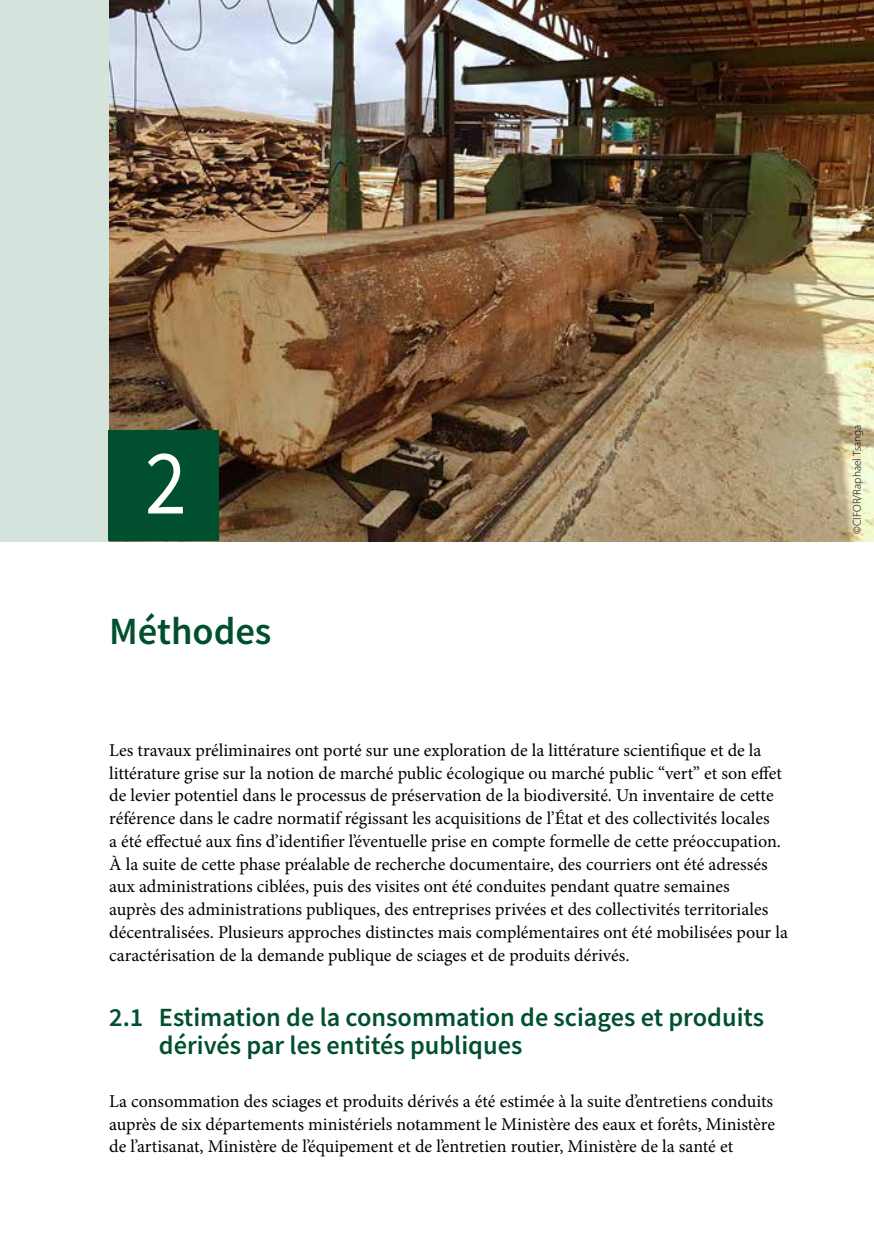
<style>
.page{position:relative;width:874px;height:1241px;background:#fff}
.page>*{position:absolute;margin:0;border:0;box-sizing:border-box;transform-origin:0 0}
.t1{font:92.4px "Source Sans Pro";color:#fff;scale:.91 1}
.t2{font:600 38.5px "Source Sans Pro";color:#00502f}
.t3{font:600 26.25px/28px "Source Sans Pro";color:#00502f}
.t4{font:18.03px/22.8px "Minion Pro";color:#000}
.t5{font:300 11.38px "Myriad Pro";color:#000}
</style>
<div class="page">
<div style="left:0;top:0;width:218px;height:541px;background:#d4e3dc"></div>
<img style="left:109px;top:0;width:764px;height:541px">
<div style="left:108px;top:431px;width:111px;height:110px;background:#00502f"></div>
<h1 class="t1" style="left:145px;top:424px;width:47px">2</h1>
<h2 class="t2" style="left:109px;top:605px;width:164px">Méthodes</h2>
<p class="t4" style="left:109px;top:738px;width:679px">Les travaux préliminaires ont porté sur une exploration de la littérature scientifique et de la littérature grise sur la notion de marché public écologique ou marché public “vert” et son effet de levier potentiel dans le processus de préservation de la biodiversité. Un inventaire de cette référence dans le cadre normatif régissant les acquisitions de l’État et des collectivités locales<br>a été effectué aux fins d’identifier l’éventuelle prise en compte formelle de cette préoccupation.<br>À la suite de cette phase préalable de recherche documentaire, des courriers ont été adressés aux administrations ciblées, puis des visites ont été conduites pendant quatre semaines<br>auprès des administrations publiques, des entreprises privées et des collectivités territoriales décentralisées. Plusieurs approches distinctes mais complémentaires ont été mobilisées pour la caractérisation de la demande publique de sciages et de produits dérivés.</p>
<h3 class="t3" style="left:159px;top:1003px;width:606px;text-indent:-50px">2.1 Estimation de la consommation de sciages et produits dérivés par les entités publiques</h3>
<p class="t4" style="left:109px;top:1089px;width:667px;text-align:justify">La consommation des sciages et produits dérivés a été estimée à la suite d’entretiens conduits auprès de six départements ministériels notamment le Ministère des eaux et forêts, Ministère de l’artisanat, Ministère de l’équipement et de l’entretien routier, Ministère de la santé et</p>
<p class="t5" style="left:849px;top:534px;width:111px;rotate:-90deg">©CIFOR/Raphael Tsanga</p>
</div>
